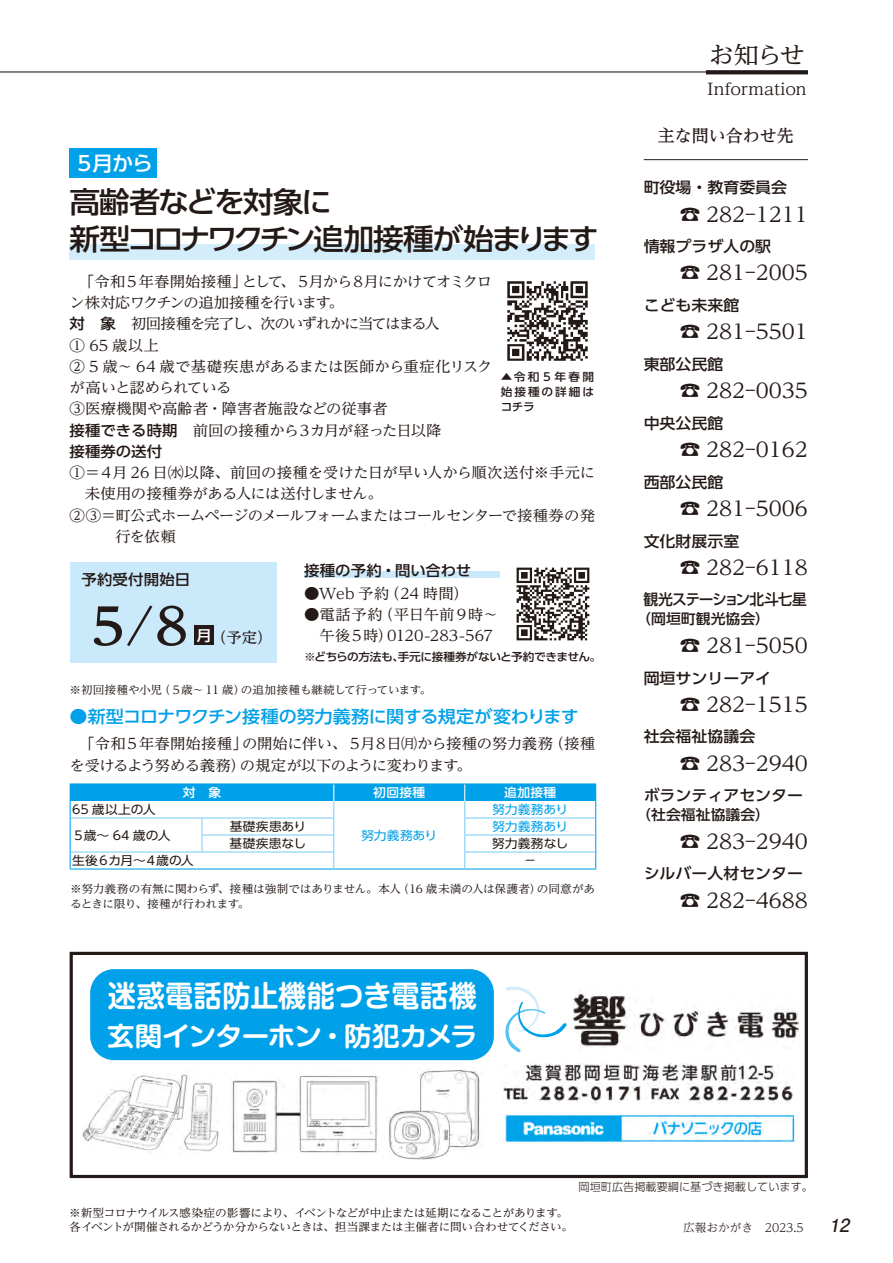
<style>
.page{position:relative;width:893px;height:1263px;background:#fff}
.page>*{position:absolute;margin:0;border:0;box-sizing:border-box;transform-origin:0 0}
.t1{font:700 50.55px "UD Reimin Pr 6";color:#231916;scale:1.05 1}
.t2{font:700 29.55px "Shin M Go Pro De";letter-spacing:.02em;color:#fff;scale:.95 1}
.t3{font:500 29.25px/37.2px "UD Shin Go Pr 6";letter-spacing:-.08em;color:#231916;scale:1.05 1}
.t4{font:700 26.1px "Shin M Go Pro De";letter-spacing:-.035em;color:#fff;scale:1.05 1}
.t5{font:24.3px "UD Reimin Pr 6";color:#231916;scale:1.05 1}
.t6{font:20.25px "UD Reimin Pr 6";color:#231916;scale:1.05 1}
.t7{font:500 20.25px "UD Shin Go Pr 6";color:#fff;scale:1.05 1}
.t8{font:italic 700 18px "Futo Go B101 Pro";color:#231916}
.t9{font:500 17.1px "UD Shin Go Pr 6";letter-spacing:-.025em;color:#00a1e9;scale:1.05 1}
.t10{font:500 16.95px "UD Reimin Pr 6";color:#231916}
.t11{font:16.2px "UD Reimin Pr 6";color:#231916;scale:1.05 1}
.t12{font:500 15.15px "UD Shin Go Pr 6";color:#231916;scale:1.05 1}
.t13{font:500 15.15px "UD Shin Go Pr 6";letter-spacing:-.075em;color:#231916}
.t14{font:14.7px/21.3px "UD Reimin Pr 6";letter-spacing:-.035em;color:#231916;scale:1.05 1}
.t15{font:14.7px "UD Reimin Pr 6";letter-spacing:-.065em;color:#231916;scale:1.05 1}
.t16{font:14.7px "UD Reimin Pr 6";letter-spacing:-.01em;color:#231916;scale:1.05 1}
.t17{font:14.7px/21.3px "UD Reimin Pr 6";letter-spacing:-.015em;color:#231916;scale:1.05 1}
.t18{font:500 14.7px "UD Shin Go Pr 6";color:#231916;scale:1.05 1}
.t19{font:500 14.7px "UD Reimin Pr 6";color:#231916;scale:1.05 1}
.t20{font:500 14.1px "UD Shin Go Pr 6";color:#231916;scale:1.05 1}
.t21{font:12.15px "UD Shin Go Pr 6";letter-spacing:-.01em;color:#231916;scale:1.05 1}
.t22{font:12.15px "UD Shin Go Pr 6";letter-spacing:-.01em;color:#00a1e9;scale:1.05 1}
.t23{font:500 12.15px "UD Shin Go Pr 6";letter-spacing:.03em;color:#fff;scale:1.05 1}
.t24{font:12.15px "UD Shin Go Pr 6";letter-spacing:-.06em;color:#231916;scale:1.05 1}
.t25{font:300 11.7px "UD Reimin Pr 6";color:#231916}
.t26{font:11.1px/14.9px "UD Reimin Pr 6";letter-spacing:-.035em;color:#231916;scale:1.05 1}
.t27{font:11.1px/14.9px "UD Reimin Pr 6";letter-spacing:-.015em;color:#231916;scale:1.05 1}
.t28{font:500 11.1px/14.9px "UD Shin Go Pr 6";letter-spacing:-.025em;color:#231916;text-align:justify;scale:1.05 1}
.t29{font:300 11.1px "UD Shin Go Pr 6";color:#231916}
.s1{font-family:"UD Shin Go Pr 6";font-weight:500}
</style>
<div class="page">
<hr style="left:0;top:71px;width:808px;height:1px;background:#231916">
<svg style="left:706px;top:70px;width:102px;height:4px"></svg>
<div style="left:70px;top:952px;width:738px;height:226px;border:3px solid #231916"></div>
<img style="left:573px;top:991px;width:227px;height:55px">
<img style="left:505px;top:1114px;width:291px;height:28px">
<svg style="left:505px;top:986px;width:62px;height:66px"></svg>
<img style="left:503px;top:1063px;width:291px;height:41px">
<div style="left:90px;top:969px;width:404px;height:91px;background:#00a1e9;border-radius:24px"></div>
<img style="left:388px;top:1070px;width:92px;height:90px">
<img style="left:232px;top:1075px;width:146px;height:78px">
<img style="left:83px;top:1074px;width:136px;height:78px">
<hr style="left:644px;top:159px;width:164px;height:1px;background:#231916">
<hr style="left:70px;top:783px;width:132px;height:1px;background:#00a1e9">
<hr style="left:202px;top:783px;width:132px;height:1px;background:#00a1e9">
<hr style="left:334px;top:783px;width:131px;height:1px;background:#00a1e9">
<hr style="left:465px;top:783px;width:131px;height:1px;background:#00a1e9">
<hr style="left:334px;top:868px;width:131px;height:1px;background:#00a1e9">
<hr style="left:70px;top:868px;width:132px;height:1px;background:#00a1e9">
<hr style="left:202px;top:868px;width:132px;height:1px;background:#00a1e9">
<hr style="left:465px;top:868px;width:131px;height:1px;background:#00a1e9">
<svg style="left:70px;top:784px;width:526px;height:84px"></svg>
<div style="left:70px;top:562px;width:206px;height:100px;background:#cae9fa"></div>
<img style="left:516px;top:567px;width:74px;height:74px">
<div style="left:304px;top:571px;width:195px;height:6px;background:#cae9fa"></div>
<div style="left:194px;top:626px;width:20px;height:19px;background:#231916"></div>
<img style="left:507px;top:281px;width:81px;height:80px">
<div style="left:70px;top:148px;width:87px;height:30px;background:#00a1e9"></div>
<div style="left:70px;top:244px;width:525px;height:16px;background:#d3edfb"></div>
<h3 class="t5" style="left:709px;top:36px;width:93px">お知らせ</h3>
<p class="t11" style="left:707px;top:75px;width:96px">Information</p>
<h3 class="t7" style="left:74px;top:147px;width:77px">５月から</h3>
<h3 class="t3" style="left:69px;top:183px;width:506px">高齢者などを対象に<br>新型コロナワクチン追加接種が始まります</h3>
<p class="t14" style="left:70px;top:270px;width:404px">　「令和５年春開始接種」として、５月から８月にかけてオミクロン株対応ワクチンの追加接種を行います。<br><span class="s1">対　象　</span>初回接種を完了し、次のいずれかに当てはまる人<br>① 65 歳以上<br>② 5 歳～ 64 歳で基礎疾患があるまたは医師から重症化リスクが高いと認められている<br>③医療機関や高齢者・障害者施設などの従事者<br><span class="s1">接種できる時期　</span>前回の接種から３カ月が経った日以降</p>
<p class="t18" style="left:70px;top:439px;width:104px">接種券の送付　</p>
<p class="t16" style="left:70px;top:461px;width:502px">①＝４月 26 日㈬以降、前回の接種を受けた日が早い人から順次送付※手元に</p>
<p class="t14" style="left:85px;top:483px;width:285px">未使用の接種券がある人には送付しません。</p>
<p class="t15" style="left:70px;top:503px;width:502px">②③＝町公式ホームページのメールフォームまたはコールセンターで接種券の発</p>
<p class="t14" style="left:115px;top:525px;width:59px">行を依頼</p>
<p class="t28" style="left:501px;top:369px;width:90px">▲令和 5 年春開始接種の詳細はコチラ</p>
<p class="t18" style="left:81px;top:567px;width:105px">予約受付開始日</p>
<h1 class="t1" style="left:145px;top:585px;width:52px">８</h1>
<h1 class="t1" style="left:81px;top:585px;width:70px">５/</h1>
<p class="t19" style="left:196px;top:626px;width:74px"><sup>月</sup>（予定）</p>
<p class="t18" style="left:304px;top:558px;width:161px">接種の予約・問い合わせ</p>
<p class="t14" style="left:304px;top:582px;width:158px">●Web 予約（24 時間）</p>
<p class="t17" style="left:320px;top:603px;width:172px;text-indent:-16px">●電話予約（平日午前９時～午後５時）0120-283-567</p>
<p class="t28" style="left:304px;top:649px;width:285px">※どちらの方法も、手元に接種券がないと予約できません。</p>
<p class="t26" style="left:70px;top:682px;width:346px">※初回接種や小児（５歳～ 11 歳）の追加接種も継続して行っています。</p>
<p class="t9" style="left:70px;top:702px;width:487px">●新型コロナワクチン接種の努力義務に関する規定が変わります</p>
<p class="t14" style="left:70px;top:733px;width:502px">　「令和５年春開始接種」の開始に伴い、５月８日㈪から接種の努力義務（接種を受けるよう努める義務）の規定が以下のように変わります。</p>
<p class="t21" style="left:72px;top:800px;width:81px">65 歳以上の人</p>
<p class="t21" style="left:72px;top:825px;width:95px">５歳～ 64 歳の人</p>
<p class="t23" style="left:183px;top:783px;width:38px">対　象</p>
<p class="t23" style="left:373px;top:783px;width:51px">初回接種</p>
<p class="t23" style="left:504px;top:783px;width:51px">追加接種</p>
<p class="t22" style="left:492px;top:800px;width:74px">努力義務あり</p>
<p class="t21" style="left:230px;top:817px;width:74px">基礎疾患あり</p>
<p class="t22" style="left:492px;top:817px;width:74px">努力義務あり</p>
<p class="t21" style="left:230px;top:834px;width:74px">基礎疾患なし</p>
<p class="t21" style="left:492px;top:834px;width:74px">努力義務なし</p>
<p class="t22" style="left:361px;top:825px;width:74px">努力義務あり</p>
<p class="t24" style="left:72px;top:851px;width:117px">生後６カ月～４歳の人</p>
<p class="t21" style="left:524px;top:851px;width:14px">－</p>
<p class="t27" style="left:70px;top:881px;width:502px">※努力義務の有無に関わらず、接種は強制ではありません。本人（16 歳未満の人は保護者）の同意があるときに限り、接種が行われます。</p>
<h2 class="t2" style="left:108px;top:971px;width:390px">迷惑電話防止機能つき電話機</h2>
<h3 class="t4" style="left:107px;top:1014px;width:354px">玄関インターホン・防犯カメラ</h3>
<p class="t10" style="left:658px;top:122px;width:138px">主な問い合わせ先</p>
<p class="t12" style="left:644px;top:175px;width:138px">町役場・教育委員会</p>
<h3 class="t6" style="left:680px;top:197px;width:124px">☎ 282-1211</h3>
<p class="t12" style="left:644px;top:234px;width:123px">情報プラザ人の駅</p>
<h3 class="t6" style="left:680px;top:256px;width:124px">☎ 281-2005</h3>
<p class="t12" style="left:644px;top:293px;width:93px">こども未来館</p>
<h3 class="t6" style="left:680px;top:315px;width:124px">☎ 281-5501</h3>
<p class="t12" style="left:644px;top:352px;width:77px">東部公民館</p>
<h3 class="t6" style="left:680px;top:374px;width:124px">☎ 282-0035</h3>
<p class="t12" style="left:644px;top:411px;width:77px">中央公民館</p>
<h3 class="t6" style="left:680px;top:433px;width:124px">☎ 282-0162</h3>
<p class="t12" style="left:644px;top:470px;width:77px">西部公民館</p>
<h3 class="t6" style="left:680px;top:492px;width:124px">☎ 281-5006</h3>
<p class="t12" style="left:644px;top:528px;width:93px">文化財展示室</p>
<h3 class="t6" style="left:680px;top:551px;width:124px">☎ 282-6118</h3>
<p class="t13" style="left:644px;top:587px;width:165px">観光ステーション北斗七星</p>
<p class="t20" style="left:636px;top:607px;width:129px">（岡垣町観光協会）</p>
<h3 class="t6" style="left:680px;top:629px;width:124px">☎ 281-5050</h3>
<p class="t12" style="left:644px;top:665px;width:123px">岡垣サンリーアイ</p>
<h3 class="t6" style="left:680px;top:688px;width:124px">☎ 282-1515</h3>
<p class="t12" style="left:644px;top:724px;width:108px">社会福祉協議会</p>
<h3 class="t6" style="left:680px;top:746px;width:124px">☎ 283-2940</h3>
<p class="t12" style="left:644px;top:783px;width:153px">ボランティアセンター</p>
<p class="t20" style="left:636px;top:803px;width:129px">（社会福祉協議会）</p>
<h3 class="t6" style="left:680px;top:825px;width:124px">☎ 283-2940</h3>
<p class="t12" style="left:644px;top:861px;width:153px">シルバー人材センター</p>
<h3 class="t6" style="left:680px;top:883px;width:124px">☎ 282-4688</h3>
<p class="t26" style="left:69px;top:1204px;width:481px">※新型コロナウイルス感染症の影響により、イベントなどが中止または延期になることがあります。各イベントが開催されるかどうか分からないときは、担当課または主催者に問い合わせてください。</p>
<p class="t29" style="left:579px;top:1178px;width:236px">岡垣町広告掲載要綱に基づき掲載しています。</p>
<p class="t25" style="left:683px;top:1218px;width:122px">広報おかがき　2023.5</p>
<p class="t8" style="left:829px;top:1211px;width:26px">12</p>
</div>
